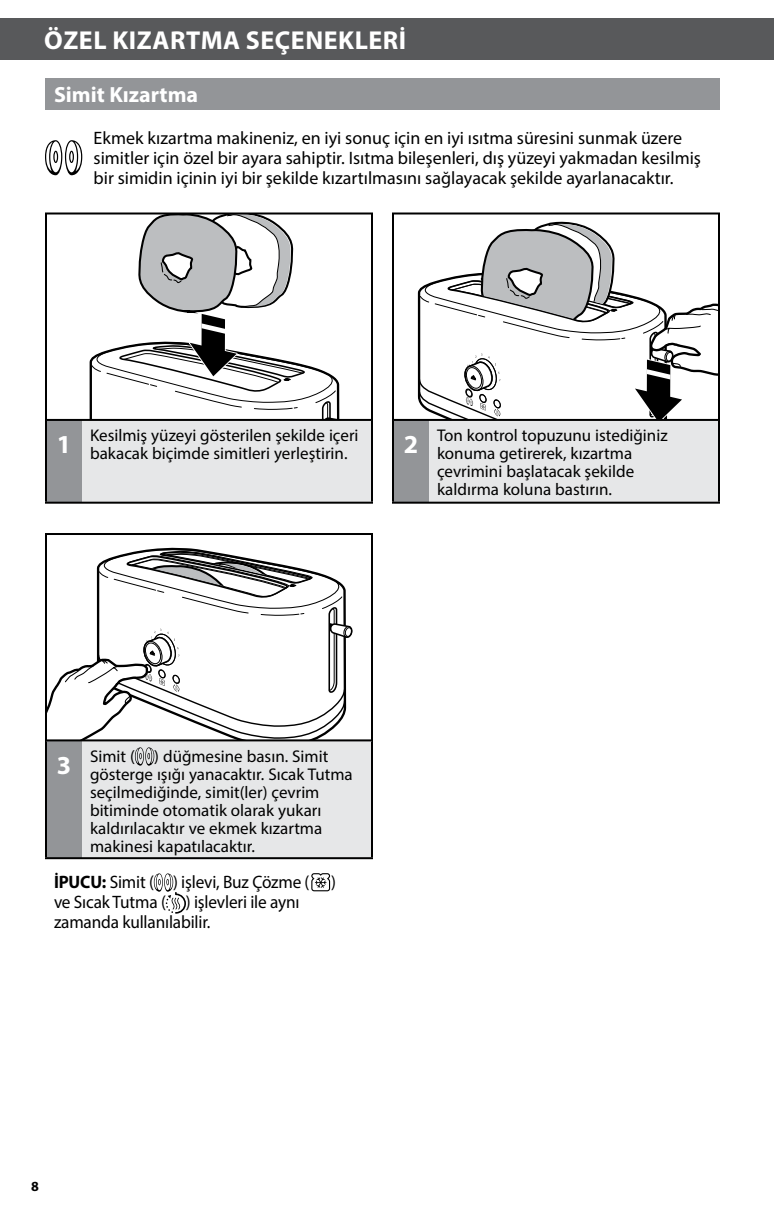
<style>
.page{position:relative;width:774px;height:1224px;background:#fff}
.page>*{position:absolute;margin:0;border:0;box-sizing:border-box;transform-origin:0 0}
.t1{font:700 26px "Myriad Pro";letter-spacing:.02em;color:#fff}
.t2{font:700 22px "Myriad Pro";color:#fff}
.t3{font:18px/20px "Myriad Pro";color:#000}
.t4{font:18px/20px "Myriad Pro";color:#000;scale:.96 1}
.t5{font:17px/18px "Myriad Pro";color:#000}
.t6{font:700 14px "Myriad Pro";color:#000}
.s1{font-weight:700}
</style>
<div class="page">
<div style="left:0;top:18px;width:774px;height:42px;background:#58595b"></div>
<div style="left:45px;top:78px;width:675px;height:32px;background:#939598"></div>
<svg style="left:409px;top:221px;width:308px;height:198px"></svg>
<div style="left:392px;top:213px;width:328px;height:210px;border:2px solid #000"></div>
<svg style="left:81px;top:216px;width:266px;height:203px"></svg>
<div style="left:45px;top:213px;width:328px;height:210px;border:2px solid #000"></div>
<div style="left:45px;top:533px;width:328px;height:210px;border:2px solid #000"></div>
<div style="left:46px;top:740px;width:36px;height:118px;background:#939598"></div>
<div style="left:82px;top:740px;width:290px;height:118px;background:#e6e7e8"></div>
<hr style="left:45px;top:739px;width:37px;height:2px;background:#000">
<hr style="left:45px;top:741px;width:2px;height:116px;background:#000">
<hr style="left:82px;top:739px;width:291px;height:2px;background:#000">
<hr style="left:371px;top:741px;width:2px;height:116px;background:#000">
<hr style="left:45px;top:857px;width:37px;height:2px;background:#000">
<hr style="left:82px;top:857px;width:291px;height:2px;background:#000">
<svg style="left:46px;top:546px;width:308px;height:220px"></svg>
<div style="left:393px;top:420px;width:36px;height:83px;background:#939598"></div>
<div style="left:429px;top:420px;width:290px;height:83px;background:#e6e7e8"></div>
<hr style="left:392px;top:419px;width:37px;height:2px;background:#000">
<hr style="left:392px;top:421px;width:2px;height:81px;background:#000">
<hr style="left:429px;top:419px;width:291px;height:2px;background:#000">
<hr style="left:718px;top:421px;width:2px;height:81px;background:#000">
<hr style="left:392px;top:502px;width:37px;height:2px;background:#000">
<hr style="left:429px;top:502px;width:291px;height:2px;background:#000">
<div style="left:46px;top:420px;width:36px;height:83px;background:#939598"></div>
<div style="left:82px;top:420px;width:290px;height:83px;background:#e6e7e8"></div>
<hr style="left:45px;top:419px;width:37px;height:2px;background:#000">
<hr style="left:45px;top:421px;width:2px;height:81px;background:#000">
<hr style="left:82px;top:419px;width:291px;height:2px;background:#000">
<hr style="left:371px;top:421px;width:2px;height:81px;background:#000">
<hr style="left:45px;top:502px;width:37px;height:2px;background:#000">
<hr style="left:82px;top:502px;width:291px;height:2px;background:#000">
<svg style="left:311px;top:873px;width:19px;height:18px"></svg>
<svg style="left:154px;top:873px;width:32px;height:41px"></svg>
<svg style="left:45px;top:140px;width:37px;height:35px"></svg>
<h1 class="t1" style="left:44px;top:23px;width:364px">ÖZEL KIZARTMA SEÇENEKLERI</h1>
<p class="t2" style="left:54px;top:80px;width:146px">Simit Kızartma</p>
<p class="t3" style="left:94px;top:128px;width:609px">Ekmek kızartma makineniz, en iyi sonuç için en iyi ısıtma süresini sunmak üzere simitler için özel bir ayara sahiptir. Isıtma bileşenleri, dış yüzeyi yakmadan kesilmiş bir simidin içinin iyi bir şekilde kızartılmasını sağlayacak şekilde ayarlanacaktır.</p>
<h1 class="t1" style="left:57px;top:428px;width:16px">1</h1>
<p class="t5" style="left:90px;top:426px;width:270px">Kesilmiş yüzeyi gösterilen şekilde içeri bakacak biçimde simitleri yerleştirin.</p>
<h1 class="t1" style="left:404px;top:428px;width:16px">2</h1>
<p class="t5" style="left:437px;top:426px;width:232px">Ton kontrol topuzunu istediğiniz konuma getirerek, kızartma çevrimini başlatacak şekilde kaldırma koluna bastırın.</p>
<h1 class="t1" style="left:57px;top:748px;width:16px">3</h1>
<p class="t5" style="left:90px;top:747px;width:264px">Simit ( ) düğmesine basın. Simit gösterge ışığı yanacaktır. Sıcak Tutma seçilmediğinde, simit(ler) çevrim bitiminde otomatik olarak yukarı kaldırılacaktır ve ekmek kızartma makinesi kapatılacaktır.</p>
<p class="t4" style="left:54px;top:871px;width:295px"><span class="s1">İPUCU:</span> Simit ( ) işlevi, Buz Çözme ( ) ve Sıcak Tutma ( ) işlevleri ile aynı zamanda kullanılabilir.</p>
<p class="t6" style="left:31px;top:1178px;width:9px">8</p>
</div>
